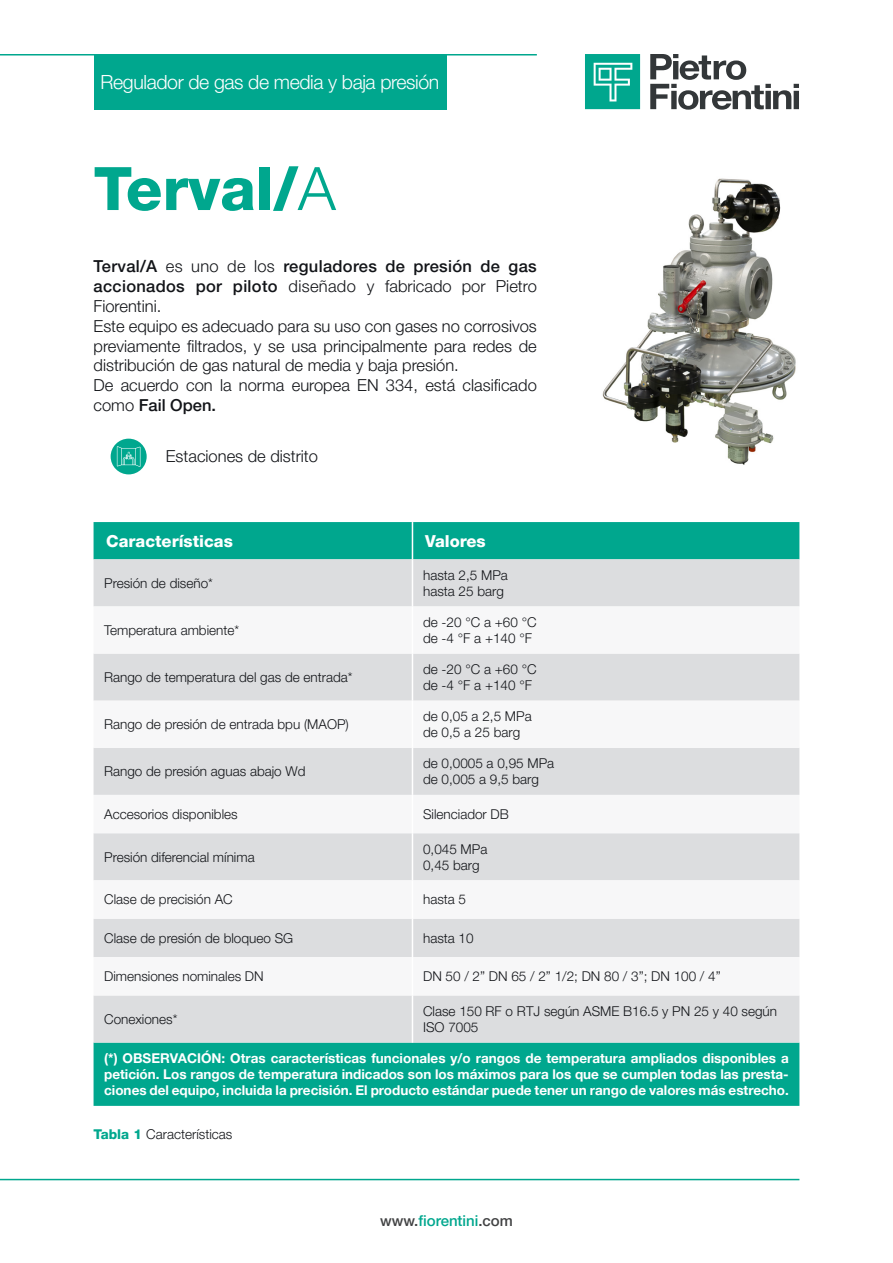
<style>
.page{position:relative;width:893px;height:1263px;background:#fff}
.page>*{position:absolute;margin:0;border:0;box-sizing:border-box;transform-origin:0 0}
.Titolo_Capitolo{font:800 60px "Helvetica Neue LT Pro";color:#00a78e}
.t1{font:300 19.5px "Helvetica Neue LT Pro";letter-spacing:-.02em;color:#fff}
.Testo{font:300 16.5px/19.8px "Helvetica Neue LT Pro";color:#121418;text-align:justify}
.Testo-2{font:500 16.5px/19.8px "Helvetica Neue LT Pro";letter-spacing:.02em;color:#121418;text-align:justify}
.titoli_tabella_bianc{font:800 16.5px "Helvetica Neue LT Pro";color:#fff}
.titoletto_technische{font:500 15px "Helvetica Neue LT Pro";color:#00a78e}
.testo_tabella{font:300 13.5px/16.2px "Helvetica Neue LT Pro";color:#121418}
.testo_tabella-2{font:700 13.5px/16.2px "Helvetica Neue LT Pro";color:#fff;text-align:justify}
.s1{font-weight:300}
.s2{font-weight:500}
.s3{font-weight:800;color:#00a78e}
.s4{color:#414243}
</style>
<div class="page">
<hr style="left:0;top:54px;width:537px;height:2px;background:#00a78e">
<hr style="left:0;top:1179px;width:799px;height:1px;background:#00a78e">
<div style="left:94px;top:55px;width:352px;height:55px;background:#00a78e"></div>
<svg style="left:650px;top:54px;width:149px;height:56px"></svg>
<svg style="left:585px;top:54px;width:55px;height:55px;background:#25b39e"></svg>
<div style="left:94px;top:522px;width:705px;height:584px;background:#00a78e"></div>
<div style="left:94px;top:559px;width:705px;height:483px;background:#dcdddf"></div>
<svg style="left:94px;top:606px;width:705px;height:389px"></svg>
<hr style="left:412px;top:606px;width:1px;height:47px;background:#fff">
<hr style="left:412px;top:653px;width:1px;height:48px;background:#fff">
<hr style="left:412px;top:701px;width:1px;height:47px;background:#fff">
<hr style="left:412px;top:748px;width:1px;height:47px;background:#fff">
<hr style="left:412px;top:795px;width:1px;height:38px;background:#fff">
<hr style="left:412px;top:833px;width:1px;height:47px;background:#fff">
<hr style="left:412px;top:880px;width:1px;height:39px;background:#fff">
<hr style="left:412px;top:919px;width:1px;height:38px;background:#fff">
<hr style="left:412px;top:957px;width:1px;height:38px;background:#fff">
<hr style="left:412px;top:995px;width:1px;height:47px;background:#fff">
<hr style="left:412px;top:559px;width:1px;height:47px;background:#fff">
<hr style="left:412px;top:522px;width:1px;height:37px;background:#fff">
<img style="left:602px;top:178px;width:194px;height:287px">
<div style="left:111px;top:439px;width:36px;height:35px;background:#00a78e;border-radius:50%"></div>
<svg style="left:117px;top:446px;width:23px;height:21px"></svg>
<h2 class="t1" style="left:101px;top:70px;width:340px">Regulador de gas de media y baja presión</h2>
<p class="Titolo_Capitolo" style="left:94px;top:153px;width:244px">Terval/<span class="s1">A</span></p>
<p class="Testo-2" style="left:94px;top:256px;width:445px">Terval/A <span class="s1">es uno de los</span> reguladores de presión de gas accionados por piloto <span class="s1">diseñado y fabricado por Pietro Fiorentini.</span></p>
<p class="Testo" style="left:94px;top:316px;width:445px">Este equipo es adecuado para su uso con gases no corrosivos previamente filtrados, y se usa principalmente para redes de distribución de gas natural de media y baja presión.</p>
<p class="Testo" style="left:94px;top:375px;width:445px">De acuerdo con la norma europea EN 334, está clasificado como <span class="s2">Fail Open.</span></p>
<p class="Testo" style="left:166px;top:446px;width:154px">Estaciones de distrito</p>
<p class="titoli_tabella_bianc" style="left:106px;top:531px;width:128px">Características</p>
<p class="titoli_tabella_bianc" style="left:425px;top:531px;width:62px">Valores</p>
<p class="testo_tabella" style="left:104px;top:574px;width:110px">Presión de diseño*</p>
<p class="testo_tabella" style="left:423px;top:566px;width:86px">hasta 2,5 MPa</p>
<p class="testo_tabella" style="left:423px;top:583px;width:82px">hasta 25 barg</p>
<p class="testo_tabella" style="left:104px;top:622px;width:137px">Temperatura ambiente*</p>
<p class="testo_tabella" style="left:104px;top:669px;width:250px">Rango de temperatura del gas de entrada*</p>
<p class="testo_tabella" style="left:104px;top:716px;width:246px">Rango de presión de entrada bpu (MAOP)</p>
<p class="testo_tabella" style="left:104px;top:763px;width:203px">Rango de presión aguas abajo Wd</p>
<p class="testo_tabella" style="left:423px;top:613px;width:115px">de -20 °C a +60 °C</p>
<p class="testo_tabella" style="left:423px;top:630px;width:110px">de -4 °F a +140 °F</p>
<p class="testo_tabella" style="left:423px;top:661px;width:115px">de -20 °C a +60 °C</p>
<p class="testo_tabella" style="left:423px;top:677px;width:110px">de -4 °F a +140 °F</p>
<p class="testo_tabella" style="left:423px;top:708px;width:110px">de 0,05 a 2,5 MPa</p>
<p class="testo_tabella" style="left:423px;top:724px;width:99px">de 0,5 a 25 barg</p>
<p class="testo_tabella" style="left:423px;top:755px;width:133px">de 0,0005 a 0,95 MPa</p>
<p class="testo_tabella" style="left:423px;top:771px;width:117px">de 0,005 a 9,5 barg</p>
<p class="testo_tabella" style="left:104px;top:806px;width:135px">Accesorios disponibles</p>
<p class="testo_tabella" style="left:423px;top:806px;width:87px">Silenciador DB</p>
<p class="testo_tabella" style="left:104px;top:848px;width:152px">Presión diferencial mínima</p>
<p class="testo_tabella" style="left:423px;top:840px;width:66px">0,045 MPa</p>
<p class="testo_tabella" style="left:423px;top:856px;width:58px">0,45 barg</p>
<p class="testo_tabella" style="left:104px;top:891px;width:130px">Clase de precisión AC</p>
<p class="testo_tabella" style="left:423px;top:891px;width:45px">hasta 5</p>
<p class="testo_tabella" style="left:104px;top:929px;width:191px">Clase de presión de bloqueo SG</p>
<p class="testo_tabella" style="left:423px;top:929px;width:52px">hasta 10</p>
<p class="testo_tabella" style="left:104px;top:968px;width:161px">Dimensiones nominales DN</p>
<p class="testo_tabella" style="left:423px;top:968px;width:299px">DN 50 / 2” DN 65 / 2” 1/2; DN 80 / 3”; DN 100 / 4”</p>
<p class="testo_tabella" style="left:104px;top:1011px;width:75px">Conexiones*</p>
<p class="testo_tabella" style="left:423px;top:1002px;width:355px">Clase 150 RF o RTJ según ASME B16.5 y PN 25 y 40 según<br>ISO 7005</p>
<p class="testo_tabella-2" style="left:104px;top:1050px;width:686px">(*) OBSERVACIÓN: Otras características funcionales y/o rangos de temperatura ampliados disponibles a petición. Los rangos de temperatura indicados son los máximos para los que se cumplen todas las presta&shy;ciones del equipo, incluida la precisión. El producto estándar puede tener un rango de valores más estrecho.</p>
<p class="testo_tabella" style="left:94px;top:1126px;width:140px"><span class="s3">Tabla 1</span> Características</p>
<p class="titoletto_technische" style="left:380px;top:1211px;width:134px"><span class="s4">www.</span>fiorentini<span class="s4">.com</span></p>
</div>
